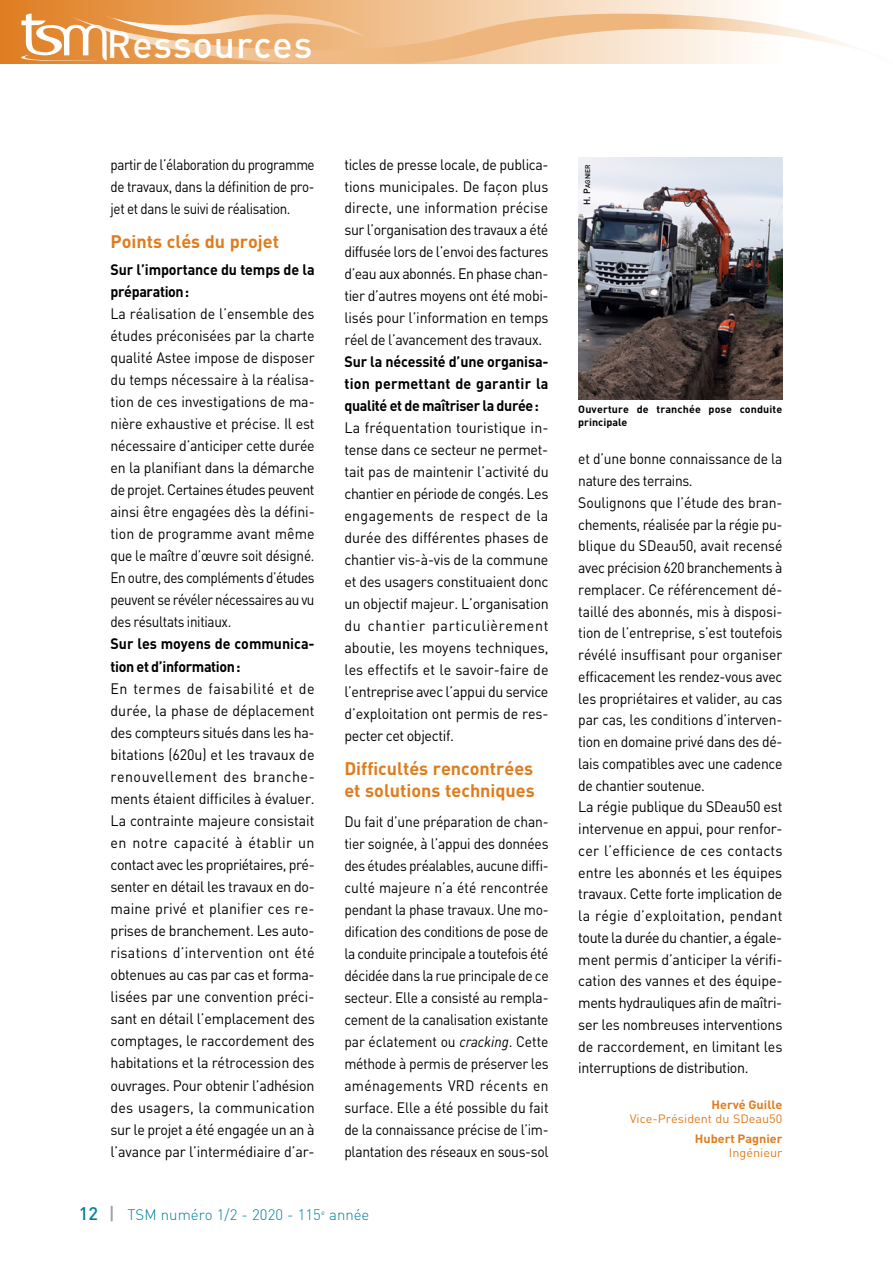
<style>
.page{position:relative;width:893px;height:1263px;background:#fff}
.page>*{position:absolute;margin:0;border:0;box-sizing:border-box;transform-origin:0 0}
.t1{font:500 37.5px "DIN";letter-spacing:.025em;color:#fff}
.t2{font:700 18px/21.8px "DIN";color:#df7c1d}
.t3{font:15px/21.8px "DIN";letter-spacing:-.02em;color:#000;text-align:justify;scale:.92 1}
.t4{font:15px/22px "DIN";letter-spacing:-.02em;color:#000;text-align:justify;scale:.95 1}
.t5{font:15px/22px "DIN";letter-spacing:-.02em;color:#000;text-align:justify;scale:.94 1}
.t6{font:700 15px/22px "DIN";letter-spacing:-.01em;color:#000;scale:.95 1}
.t7{font:15px/22px "DIN";letter-spacing:-.02em;color:#000;text-align:justify;scale:.89 1}
.t8{font:300 15px "DIN";color:#00809c}
.t9{font:12px "DIN";color:#df7c1d;scale:1.05 1}
.t10{font:700 12px "DIN";color:#df7c1d;scale:1.05 1}
.t11{font:700 10.5px/13.5px "DIN";letter-spacing:.01em;color:#000}
.t12{font:500 6.75px "DIN";color:#000}
.s1{font-style:italic}
.s2{font-weight:500;font-size:18px}
.s3{font-weight:500;font-size:18px;color:#9c9e9f}
.s4{font-size:9px}
</style>
<div class="page">
<div style="left:0;top:0;width:782px;height:64px;background:linear-gradient(to right,#e07f20,#fffffd)"></div>
<svg style="left:21px;top:14px;width:836px;height:49px"></svg>
<img style="left:578px;top:157px;width:204px;height:243px">
<h1 class="t1" style="left:107px;top:21px;width:207px">Ressources</h1>
<p class="t7" style="left:111px;top:153px;width:231px">partir de l’élaboration du programme de travaux, dans la définition de pro&shy;jet et dans le suivi de réalisation.</p>
<p class="t2" style="left:111px;top:230px;width:170px">Points clés du projet</p>
<p class="t6" style="left:111px;top:257px;width:216px">Sur l’importance du temps de la préparation:</p>
<p class="t5" style="left:111px;top:302px;width:219px">La réalisation de l’ensemble des études préconisées par la charte qualité Astee impose de disposer du temps nécessaire à la réalisa&shy;tion de ces investigations de ma&shy;nière exhaustive et précise. Il est nécessaire d’anticiper cette durée en la planifiant dans la démarche de projet. Certaines études peuvent ainsi être engagées dès la défini&shy;tion de programme avant même que le maître d’œuvre soit désigné.<br>En outre, des compléments d’études peuvent se révéler nécessaires au vu des résultats initiaux.</p>
<p class="t6" style="left:111px;top:632px;width:216px">Sur les moyens de communica&shy;tion et d’information:</p>
<p class="t4" style="left:111px;top:677px;width:216px">En termes de faisabilité et de durée, la phase de déplacement des compteurs situés dans les ha&shy;bitations (620u) et les travaux de renouvellement des branche&shy;ments étaient difficiles à évaluer.<br>La contrainte majeure consistait en notre capacité à établir un contact avec les propriétaires, pré&shy;senter en détail les travaux en do&shy;maine privé et planifier ces re&shy;prises de branchement. Les auto&shy;risations d’intervention ont été obtenues au cas par cas et forma&shy;lisées par une convention préci&shy;sant en détail l’emplacement des comptages, le raccordement des habitations et la rétrocession des ouvrages. Pour obtenir l’adhésion des usagers, la communication sur le projet a été engagée un an à l’avance par l’intermédiaire d’ar-</p>
<p class="t5" style="left:344px;top:153px;width:219px">ticles de presse locale, de publica&shy;tions municipales. De façon plus directe, une information précise sur l’organisation des travaux a été diffusée lors de l’envoi des factures d’eau aux abonnés. En phase chan&shy;tier d’autres moyens ont été mobi&shy;lisés pour l’information en temps réel de l’avancement des travaux.</p>
<p class="t6" style="left:344px;top:350px;width:216px;text-align:justify">Sur la nécessité d’une organisa&shy;tion permettant de garantir la qualité et de maîtriser la durée:</p>
<p class="t4" style="left:344px;top:416px;width:217px">La fréquentation touristique in&shy;tense dans ce secteur ne permet&shy;tait pas de maintenir l’activité du chantier en période de congés. Les engagements de respect de la durée des différentes phases de chantier vis-à-vis de la commune et des usagers constituaient donc un objectif majeur. L’organisation du chantier particulièrement aboutie, les moyens techniques, les effectifs et le savoir-faire de l’entreprise avec l’appui du service d’exploitation ont permis de res&shy;pecter cet objectif.</p>
<p class="t2" style="left:344px;top:757px;width:192px">Difficultés rencontrées et solutions techniques</p>
<p class="t3" style="left:344px;top:811px;width:223px">Du fait d’une préparation de chan&shy;tier soignée, à l’appui des données des études préalables, aucune diffi&shy;culté majeure n’a été rencontrée pendant la phase travaux. Une mo&shy;dification des conditions de pose de la conduite principale a toutefois été décidée dans la rue principale de ce secteur. Elle a consisté au rempla&shy;cement de la canalisation existante par éclatement ou <span class="s1">cracking</span>. Cette méthode à permis de préserver les aménagements VRD récents en surface. Elle a été possible du fait de la connaissance précise de l’im&shy;plantation des réseaux en sous-sol</p>
<p class="t8" style="left:79px;top:1205px;width:292px"><span class="s2">12</span> <span class="s3">|</span> TSM numéro 1/2 - 2020 - 115<sup>e</sup> année</p>
<p class="t12" style="left:583px;top:205px;width:42px;rotate:-90deg"><span class="s4">H. P</span>agnier</p>
<p class="t11" style="left:578px;top:402px;width:206px">Ouverture de tranchée pose conduite principale</p>
<p class="t3" style="left:578px;top:448px;width:224px;text-align:left">et d’une bonne connaissance de la nature des terrains.<br>Soulignons que I’étude des bran&shy;chements, réalisée par la régie pu&shy;blique du SDeau50, avait recensé avec précision 620 branchements à remplacer. Ce référencement dé&shy;taillé des abonnés, mis à disposi&shy;tion de l’entreprise, s’est toutefois révélé insuffisant pour organiser efficacement les rendez-vous avec les propriétaires et valider, au cas par cas, les conditions d’interven&shy;tion en domaine privé dans des dé&shy;lais compatibles avec une cadence de chantier soutenue.<br>La régie publique du SDeau50 est intervenue en appui, pour renfor&shy;cer l’efficience de ces contacts entre les abonnés et les équipes travaux. Cette forte implication de la régie d’exploitation, pendant toute la durée du chantier, a égale&shy;ment permis d’anticiper la vérifi&shy;cation des vannes et des équipe&shy;ments hydrauliques afin de maîtri&shy;ser les nombreuses interventions de raccordement, en limitant les interruptions de distribution.</p>
<p class="t10" style="left:711px;top:1097px;width:69px">Hervé Guille</p>
<p class="t9" style="left:630px;top:1111px;width:147px">Vice-Président du SDeau50</p>
<p class="t10" style="left:695px;top:1131px;width:85px">Hubert Pagnier</p>
<p class="t9" style="left:729px;top:1145px;width:52px">Ingénieur</p>
</div>
